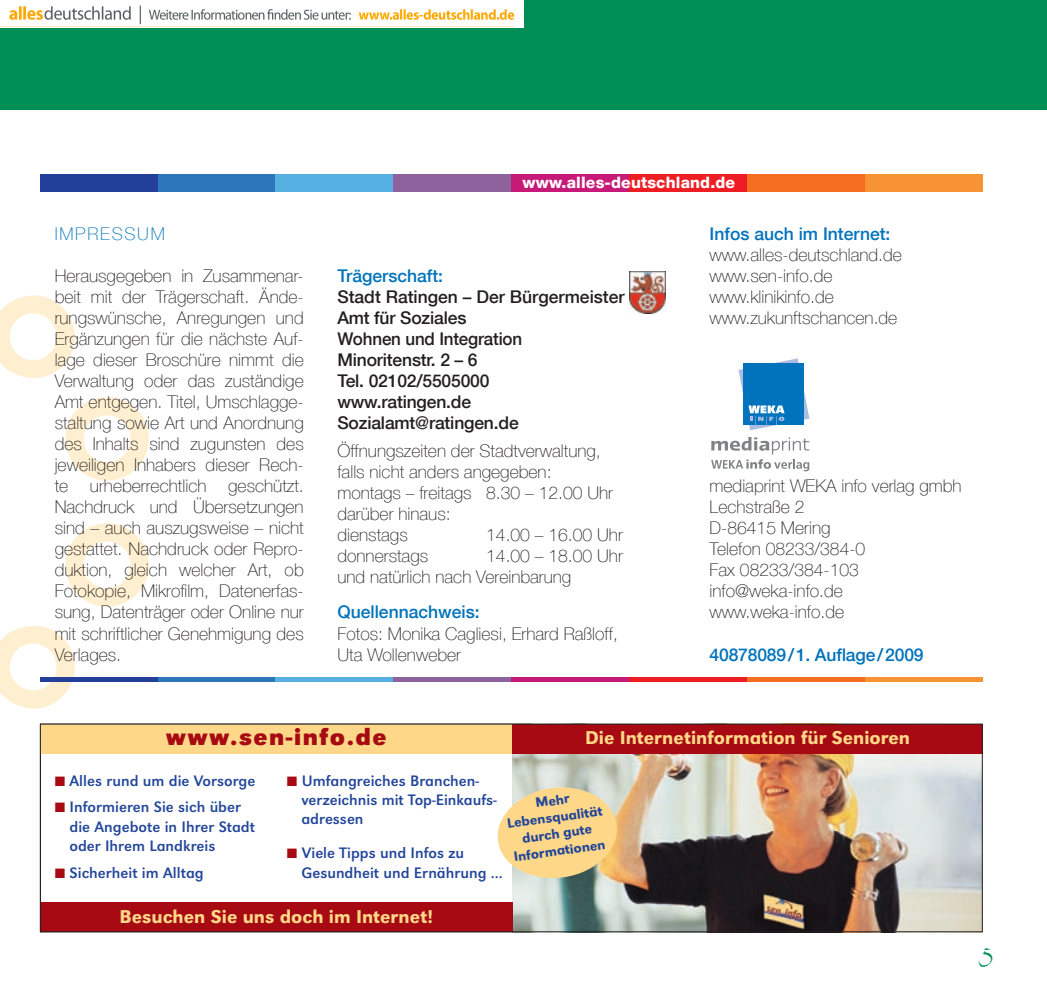
<style>
.page{position:relative;width:1047px;height:998px;background:#fff}
.page>*{position:absolute;margin:0;border:0;box-sizing:border-box;transform-origin:0 0}
.t1{font:26.25px "Expectation Std";color:#009055}
.t2{font:700 24.5px "Urw Grotesk";letter-spacing:.06em;color:#a70a12}
.t3{font:500 19.25px "Urw Grotesk";color:#fed888}
.t4{font:100 17.5px/21px "Helvetica Neue LT Com";color:#231f20}
.t5{font:500 17.5px/21px "Helvetica Neue LT Com";letter-spacing:-.01em;color:#231f20}
.t6{font:500 17.5px "Helvetica Neue LT Com";color:#0073bc}
.t7{font:100 17.5px "Helvetica Neue LT Com";letter-spacing:.1em;color:#0073bc}
.t8{font:15.75px/19.2px "Urw Grotesk";color:#23469a}
.t9{font:800 15.75px "Helvetica Neue LT Com";letter-spacing:.01em;color:#fff}
.t10{font:500 14px/16.8px "Urw Grotesk";color:#23469a;text-align:center}
</style>
<div class="page">
<div style="left:0;top:0;width:15px;height:109px;background:#009055"></div>
<div style="left:15px;top:0;width:1032px;height:109px;background:#009055"></div>
<svg style="left:0;top:626px;width:80px;height:83px"></svg>
<svg style="left:65px;top:523px;width:84px;height:84px"></svg>
<svg style="left:65px;top:397px;width:84px;height:84px"></svg>
<svg style="left:0;top:295px;width:75px;height:83px"></svg>
<div style="left:158px;top:174px;width:117px;height:17px;background:#2e76bc"></div>
<div style="left:158px;top:676px;width:117px;height:5px;background:#2e76bc"></div>
<div style="left:275px;top:676px;width:118px;height:5px;background:#57b0e2"></div>
<div style="left:393px;top:676px;width:118px;height:5px;background:#8e639d"></div>
<div style="left:511px;top:676px;width:118px;height:5px;background:#c71a78"></div>
<div style="left:629px;top:676px;width:118px;height:5px;background:#ee1d23"></div>
<div style="left:747px;top:676px;width:117px;height:5px;background:#f36e21"></div>
<div style="left:40px;top:676px;width:118px;height:5px;background:#223f99"></div>
<div style="left:864px;top:676px;width:118px;height:5px;background:#f79332"></div>
<div style="left:275px;top:174px;width:118px;height:17px;background:#57b0e2"></div>
<div style="left:393px;top:174px;width:118px;height:17px;background:#8e639d"></div>
<div style="left:511px;top:174px;width:118px;height:17px;background:#c71a78"></div>
<div style="left:629px;top:174px;width:118px;height:17px;background:#ee1d23"></div>
<div style="left:747px;top:174px;width:117px;height:17px;background:#f36e21"></div>
<div style="left:40px;top:174px;width:118px;height:17px;background:#223f99"></div>
<div style="left:864px;top:174px;width:118px;height:17px;background:#f79332"></div>
<svg style="left:738px;top:358px;width:71px;height:72px"></svg>
<svg style="left:711px;top:437px;width:98px;height:34px"></svg>
<img style="left:512px;top:753px;width:468px;height:176px">
<div style="left:40px;top:723px;width:472px;height:30px;background:#fed888"></div>
<div style="left:40px;top:902px;width:472px;height:29px;background:#a70a12"></div>
<div style="left:512px;top:723px;width:470px;height:30px;background:#a70a12"></div>
<svg style="left:497px;top:783px;width:123px;height:98px;background:#f2d799"></svg>
<div style="left:40px;top:723px;width:942px;height:208px;border:1px solid #231f20"></div>
<img style="left:630px;top:272px;width:35px;height:42px">
<img style="left:0;top:0;width:523px;height:28px">
<p class="t9" style="left:522px;top:173px;width:214px">www.alles-deutschland.de</p>
<p class="t7" style="left:55px;top:223px;width:112px">IMPRESSUM</p>
<p class="t4" style="left:55px;top:265px;width:251px;text-align:justify">Herausgegeben in Zusammenar&shy;beit mit der Trägerschaft. Ände&shy;rungswünsche, Anregungen und Ergänzungen für die nächste Auf&shy;lage dieser Broschüre nimmt die Verwaltung oder das zuständige Amt entgegen. Titel, Umschlagge&shy;staltung sowie Art und Anordnung des Inhalts sind zugunsten des jeweiligen Inhabers dieser Rech&shy;te urheberrechtlich geschützt.<br>Nachdruck und Übersetzungen sind – auch auszugsweise – nicht gestattet. Nachdruck oder Repro&shy;duktion, gleich welcher Art, ob Foto kopie, Mikrofilm, Datenerfas&shy;sung, Datenträger oder Online nur mit schriftlicher Genehmigung des Verlages.</p>
<p class="t6" style="left:337px;top:265px;width:107px">Trägerschaft:</p>
<p class="t5" style="left:337px;top:286px;width:289px">Stadt Ratingen – Der Bürgermeister<br>Amt für Soziales<br>Wohnen und Integration<br>Minoritenstr. 2 – 6<br>Tel. 02102/5505000 www.ratingen.de<br>Sozialamt@ratingen.de</p>
<p class="t4" style="left:337px;top:440px;width:277px">Öffnungszeiten der Stadtverwaltung, falls nicht anders angegeben: montags – freitags 8.30 – 12.00 Uhr darüber hinaus:<br>dienstags</p>
<p class="t4" style="left:486px;top:524px;width:138px">14.00 – 16.00 Uhr</p>
<p class="t4" style="left:337px;top:545px;width:92px">donnerstags</p>
<p class="t4" style="left:337px;top:545px;width:287px;text-indent:149px">14.00 – 18.00 Uhr und natürlich nach Vereinbarung</p>
<p class="t6" style="left:337px;top:601px;width:144px">Quellennachweis:</p>
<p class="t4" style="left:337px;top:622px;width:282px">Fotos: Monika Cagliesi, Erhard Raßloff,<br>Uta Wollenweber</p>
<p class="t6" style="left:709px;top:223px;width:182px">Infos auch im Internet:</p>
<p class="t4" style="left:709px;top:244px;width:194px">www.alles-deutschland.de www.sen-info.de www.klinikinfo.de www.zukunftschancen.de</p>
<p class="t4" style="left:709px;top:475px;width:254px">mediaprint WEKA info verlag gmbh<br>Lechstraße 2<br>D-86415 Mering<br>Telefon 08233/384-0<br>Fax 08233/384-103 info@weka-info.de www.weka-info.de</p>
<p class="t6" style="left:709px;top:643px;width:216px">40878089 / 1. Auflage / 2009</p>
<h2 class="t2" style="left:166px;top:722px;width:222px">www.sen-info.de</h2>
<p class="t3" style="left:585px;top:726px;width:326px">Die Internetinformation für Senioren</p>
<p class="t8" style="left:69px;top:766px;width:187px;line-height:26.8px">Alles rund um die Vorsorge<br>Informieren Sie sich über</p>
<p class="t8" style="left:69px;top:816px;width:187px">die Angebote in Ihrer Stadt oder Ihrem Landkreis</p>
<p class="t8" style="left:70px;top:862px;width:136px">Sicherheit im Alltag</p>
<p class="t8" style="left:301px;top:770px;width:197px">Umfangreiches Branchen&shy;verzeichnis mit Top-Einkaufs&shy;adressen</p>
<p class="t8" style="left:301px;top:843px;width:203px">Viele Tipps und Infos zu<br>Gesundheit und Ernährung ...</p>
<p class="t10" style="left:504px;top:798px;width:97px;rotate:-8deg">Mehr<br>Lebensqualität durch gute<br>Informationen</p>
<p class="t3" style="left:119px;top:904px;width:315px">Besuchen Sie uns doch im Internet!</p>
<h1 class="t1" style="left:982px;top:933px;width:12px">5</h1>
</div>
